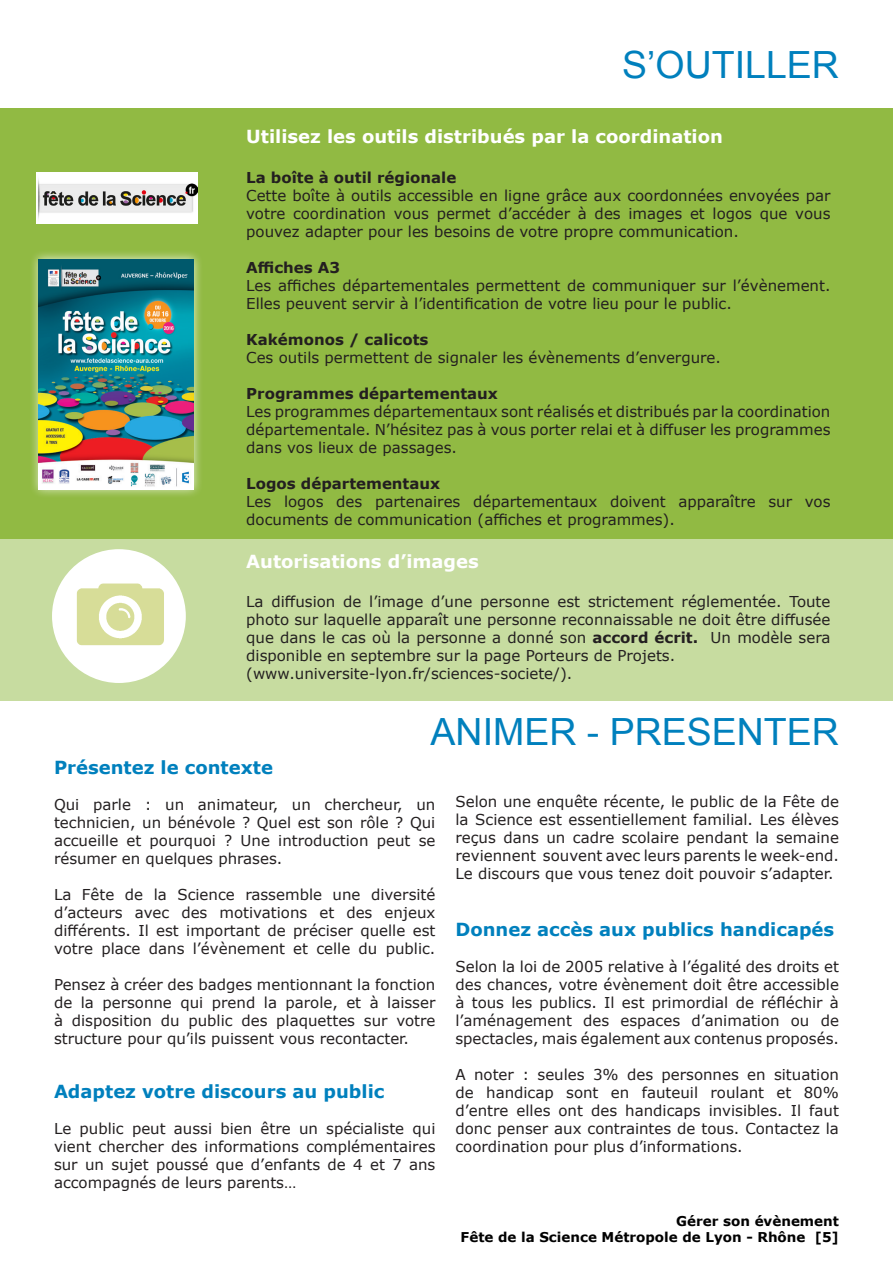
<style>
.page{position:relative;width:893px;height:1263px;background:#fff}
.page>*{position:absolute;margin:0;border:0;box-sizing:border-box;transform-origin:0 0}
.t1{font:37.5px "Arial";color:#0080bd}
.t2{font:700 18px "Verdana";color:#0080bd}
.t3{font:700 18px "Verdana";color:#fff}
.t4{font:15px/18px "Verdana";color:#231f20;text-align:justify}
.t5{font:700 15px "Verdana";color:#231f20}
.t6{font:700 13.5px "Verdana";color:#000}
.s1{font-weight:700}
</style>
<div class="page">
<div style="left:0;top:108px;width:893px;height:592px;background:#91ba43"></div>
<div style="left:0;top:539px;width:893px;height:162px;background:#c7dca0"></div>
<div style="left:29px;top:250px;width:174px;height:249px;background:#fff;opacity:.75"></div>
<img style="left:39px;top:259px;width:155px;height:231px">
<div style="left:52px;top:549px;width:134px;height:134px;background:#fff;border-radius:67px"></div>
<img style="left:36px;top:172px;width:162px;height:52px">
<img style="left:70px;top:580px;width:98px;height:72px">
<p class="t1" style="left:622px;top:39px;width:218px">S’OUTILLER</p>
<p class="t3" style="left:246px;top:124px;width:478px">Utilisez les outils distribués par la coordination</p>
<p class="t5" style="left:246px;top:166px;width:212px">La boîte à outil régionale</p>
<p class="t4" style="left:246px;top:186px;width:586px">Cette boîte à outils accessible en ligne grâce aux coordonnées envoyées par votre coordination vous permet d’accéder à des images et logos que vous pouvez adapter pour les besoins de votre propre communication.</p>
<p class="t5" style="left:246px;top:256px;width:95px">Affiches A3</p>
<p class="t4" style="left:246px;top:276px;width:586px">Les affiches départementales permettent de communiquer sur l’évènement.<br>Elles peuvent servir à l’identification de votre lieu pour le public.</p>
<p class="t5" style="left:246px;top:328px;width:184px">Kakémonos / calicots</p>
<p class="t4" style="left:246px;top:348px;width:476px">Ces outils permettent de signaler les évènements d’envergure.</p>
<p class="t5" style="left:246px;top:382px;width:253px">Programmes départementaux</p>
<p class="t4" style="left:246px;top:402px;width:586px">Les programmes départementaux sont réalisés et distribués par la coordination départementale. N’hésitez pas à vous porter relai et à diffuser les programmes dans vos lieux de passages.</p>
<p class="t5" style="left:246px;top:472px;width:195px">Logos départementaux</p>
<p class="t4" style="left:246px;top:492px;width:586px">Les logos des partenaires départementaux doivent apparaître sur vos documents de communication (affiches et programmes).</p>
<p class="t3" style="left:246px;top:548px;width:234px">Autorisations d’images</p>
<p class="t4" style="left:246px;top:593px;width:586px">La diffusion de l’image d’une personne est strictement réglementée. Toute photo sur laquelle apparaît une personne reconnaissable ne doit être diffusée que dans le cas où la personne a donné son <span class="s1">accord écrit.</span> Un modèle sera disponible en septembre sur la page Porteurs de Projets.</p>
<p class="t4" style="left:246px;top:665px;width:328px">(www.universite-lyon.fr/sciences-societe/).</p>
<p class="t1" style="left:431px;top:705px;width:410px">ANIMER - PRESENTER</p>
<p class="t2" style="left:54px;top:755px;width:220px">Présentez le contexte</p>
<p class="t4" style="left:54px;top:795px;width:383px">Qui parle : un animateur, un chercheur, un technicien, un bénévole ? Quel est son rôle ? Qui accueille et pourquoi ? Une introduction peut se résumer en quelques phrases.</p>
<p class="t4" style="left:54px;top:885px;width:383px">La Fête de la Science rassemble une diversité d’acteurs avec des motivations et des enjeux différents. Il est important de préciser quelle est votre place dans l’évènement et celle du public.</p>
<p class="t4" style="left:54px;top:975px;width:383px">Pensez à créer des badges mentionnant la fonction de la personne qui prend la parole, et à laisser à disposition du public des plaquettes sur votre structure pour qu’ils puissent vous recontacter.</p>
<p class="t2" style="left:54px;top:1079px;width:332px">Adaptez votre discours au public</p>
<p class="t4" style="left:54px;top:1119px;width:383px">Le public peut aussi bien être un spécialiste qui vient chercher des informations complémentaires sur un sujet poussé que d’enfants de 4 et 7 ans accompagnés de leurs parents…</p>
<p class="t4" style="left:455px;top:792px;width:385px">Selon une enquête récente, le public de la Fête de la Science est essentiellement familial. Les élèves reçus dans un cadre scolaire pendant la semaine reviennent souvent avec leurs parents le week-end.<br>Le discours que vous tenez doit pouvoir s’adapter.</p>
<p class="t2" style="left:455px;top:917px;width:380px">Donnez accès aux publics handicapés</p>
<p class="t4" style="left:455px;top:957px;width:385px">Selon la loi de 2005 relative à l’égalité des droits et des chances, votre évènement doit être accessible à tous les publics. Il est primordial de réfléchir à l’aménagement des espaces d’animation ou de spectacles, mais également aux contenus proposés.</p>
<p class="t4" style="left:455px;top:1065px;width:385px">A noter : seules 3% des personnes en situation de handicap sont en fauteuil roulant et 80% d’entre elles ont des handicaps invisibles. Il faut donc penser aux contraintes de tous. Contactez la coordination pour plus d’informations.</p>
<p class="t6" style="left:676px;top:1211px;width:164px">Gérer son évènement</p>
<p class="t6" style="left:461px;top:1227px;width:380px">Fête de la Science Métropole de Lyon - Rhône [5]</p>
</div>
